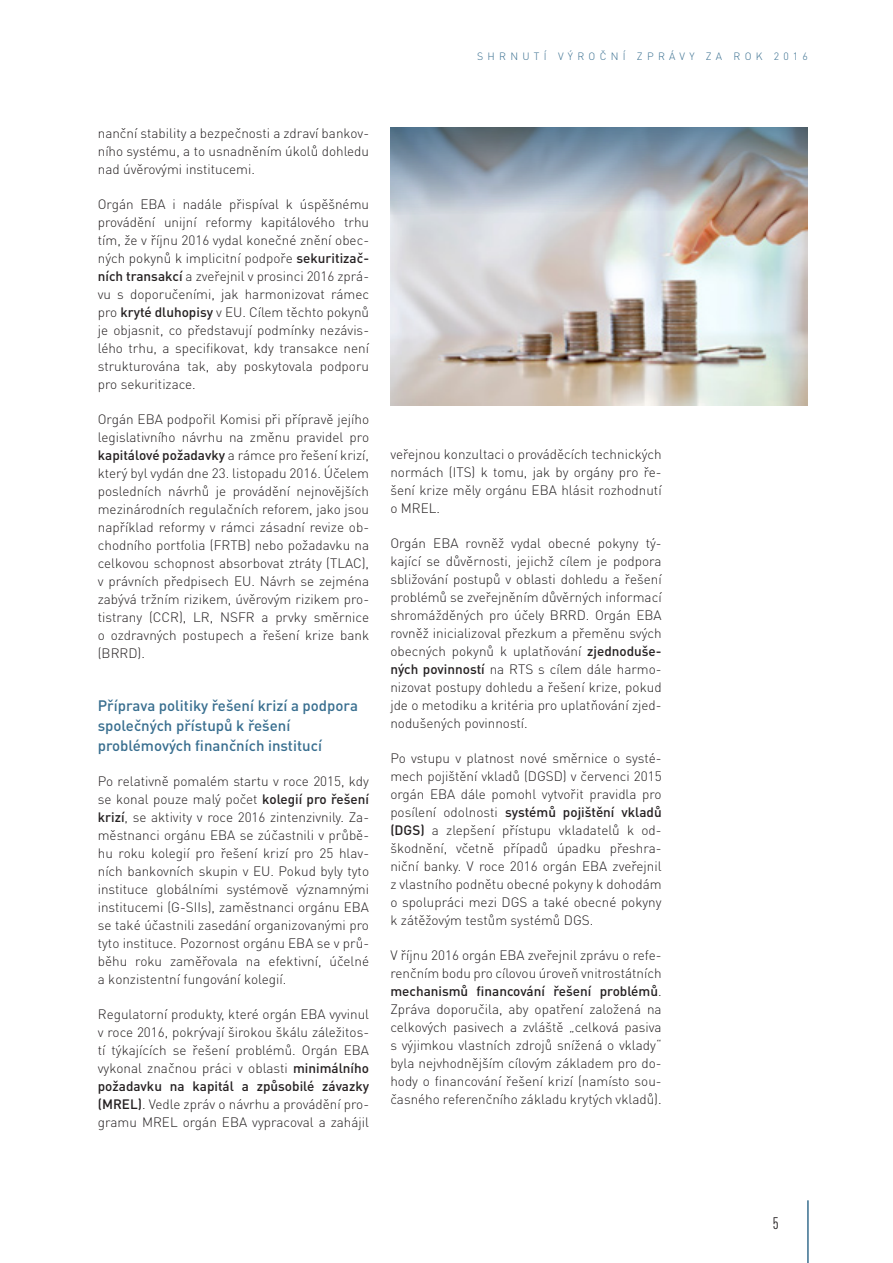
<style>
.page{position:relative;width:893px;height:1263px;background:#fff}
.page>*{position:absolute;margin:0;border:0;box-sizing:border-box;transform-origin:0 0}
.t1{font:condensed 16.5px "DIN Pro";color:#231f20}
.title3{font:500 15px/19.5px "DIN Pro";color:#386e8f}
.body{font:300 13.5px/18px "DIN Pro";color:#231f20;text-align:justify}
.t2{font:300 10.5px "DIN Pro";letter-spacing:.41em;color:#386e8f}
.s1{font-weight:500}
</style>
<div class="page">
<hr style="left:807px;top:1200px;width:2px;height:63px;background:#386e8f">
<img style="left:390px;top:128px;width:418px;height:278px">
<svg style="left:391px;top:128px;width:417px;height:93px;background:#98a1ab"></svg>
<p class="t2" style="left:477px;top:49px;width:332px">SHRNUTÍ VÝROČNÍ ZPRÁVY ZA ROK 2016</p>
<p class="body" style="left:98px;top:123px;width:273px">nanční stability a bezpečnosti a zdraví bankov&shy;ního systému, a to usnadněním úkolů dohledu nad úvěrovými institucemi.</p>
<p class="body" style="left:98px;top:194px;width:273px">Orgán EBA i nadále přispíval k úspěšnému provádění unijní reformy kapitálového trhu tím, že v říjnu 2016 vydal konečné znění obec&shy;ných pokynů k implicitní podpoře <span class="s1">sekuritizač&shy;ních transakcí</span> a zveřejnil v prosinci 2016 zprá&shy;vu s doporučeními, jak harmonizovat rámec pro <span class="s1">kryté dluhopisy</span> v EU. Cílem těchto pokynů je objasnit, co představují podmínky nezávis&shy;lého trhu, a specifikovat, kdy transakce není strukturována tak, aby poskytovala podporu pro sekuritizace.</p>
<p class="body" style="left:98px;top:409px;width:273px">Orgán EBA podpořil Komisi při přípravě jejího legislativního návrhu na změnu pravidel pro <span class="s1">kapitálové požadavky</span> a rámce pro řešení krizí, který byl vydán dne 23. listopadu 2016. Účelem posledních návrhů je provádění nejnovějších mezinárodních regulačních reforem, jako jsou například reformy v rámci zásadní revize ob&shy;chodního portfolia (FRTB) nebo požadavku na celkovou schopnost absorbovat ztráty (TLAC), v právních předpisech EU. Návrh se zejména zabývá tržním rizikem, úvěrovým rizikem pro&shy;tistrany (CCR), LR, NSFR a prvky směrnice o ozdravných postupech a řešení krize bank (BRRD).</p>
<h3 class="title3" style="left:98px;top:696px;width:262px">Příprava politiky řešení krizí a podpora společných přístupů k řešení problémových finančních institucí</h3>
<p class="body" style="left:98px;top:771px;width:273px">Po relativně pomalém startu v roce 2015, kdy se konal pouze malý počet <span class="s1">kolegií pro řešení krizí</span>, se aktivity v roce 2016 zintenzivnily. Za&shy;městnanci orgánu EBA se zúčastnili v průbě&shy;hu roku kolegií pro řešení krizí pro 25 hlav&shy;ních bankovních skupin v EU. Pokud byly tyto instituce globálními systémově významnými institucemi (G-SIIs), zaměstnanci orgánu EBA se také účastnili zasedání organizovanými pro tyto instituce. Pozornost orgánu EBA se v prů&shy;běhu roku zaměřovala na efektivní, účelné a konzistentní fungování kolegií.</p>
<p class="body" style="left:98px;top:1004px;width:273px">Regulatorní produkty, které orgán EBA vyvinul v roce 2016, pokrývají širokou škálu záležitos&shy;tí týkajících se řešení problémů. Orgán EBA vykonal značnou práci v oblasti <span class="s1">minimálního požadavku na kapitál a způsobilé závazky (MREL)</span>. Vedle zpráv o návrhu a provádění pro&shy;gramu MREL orgán EBA vypracoval a zahájil</p>
<p class="body" style="left:390px;top:444px;width:273px">veřejnou konzultaci o prováděcích technických normách (ITS) k tomu, jak by orgány pro ře&shy;šení krize měly orgánu EBA hlásit rozhodnutí o MREL.</p>
<p class="body" style="left:390px;top:533px;width:273px">Orgán EBA rovněž vydal obecné pokyny tý&shy;kající se důvěrnosti, jejichž cílem je podpora sbližování postupů v oblasti dohledu a řešení problémů se zveřejněním důvěrných informací shromážděných pro účely BRRD. Orgán EBA rovněž inicializoval přezkum a přeměnu svých obecných pokynů k uplatňování <span class="s1">zjednoduše&shy;ných povinností</span> na RTS s cílem dále harmo&shy;nizovat postupy dohledu a řešení krize, pokud jde o metodiku a kritéria pro uplatňování zjed&shy;nodušených povinností.</p>
<p class="body" style="left:390px;top:748px;width:273px">Po vstupu v platnost nové směrnice o systé&shy;mech pojištění vkladů (DGSD) v červenci 2015 orgán EBA dále pomohl vytvořit pravidla pro posílení odolnosti <span class="s1">systémů pojištění vkladů (DGS)</span> a zlepšení přístupu vkladatelů k od&shy;škodnění, včetně případů úpadku přeshra&shy;niční banky. V roce 2016 orgán EBA zveřejnil z vlastního podnětu obecné pokyny k dohodám o spolupráci mezi DGS a také obecné pokyny k zátěžovým testům systémů DGS.</p>
<p class="body" style="left:390px;top:945px;width:273px">V říjnu 2016 orgán EBA zveřejnil zprávu o refe&shy;renčním bodu pro cílovou úroveň vnitrostátních <span class="s1">mechanismů financování řešení problémů</span>.<br>Zpráva doporučila, aby opatření založená na celkových pasivech a zvláště „celková pasiva s výjimkou vlastních zdrojů snížená o vklady“ byla nejvhodnějším cílovým základem pro do&shy;hody o financování řešení krizí (namísto sou&shy;časného referenčního základu krytých vkladů).</p>
<p class="t1" style="left:773px;top:1213px;width:7px">5</p>
</div>
